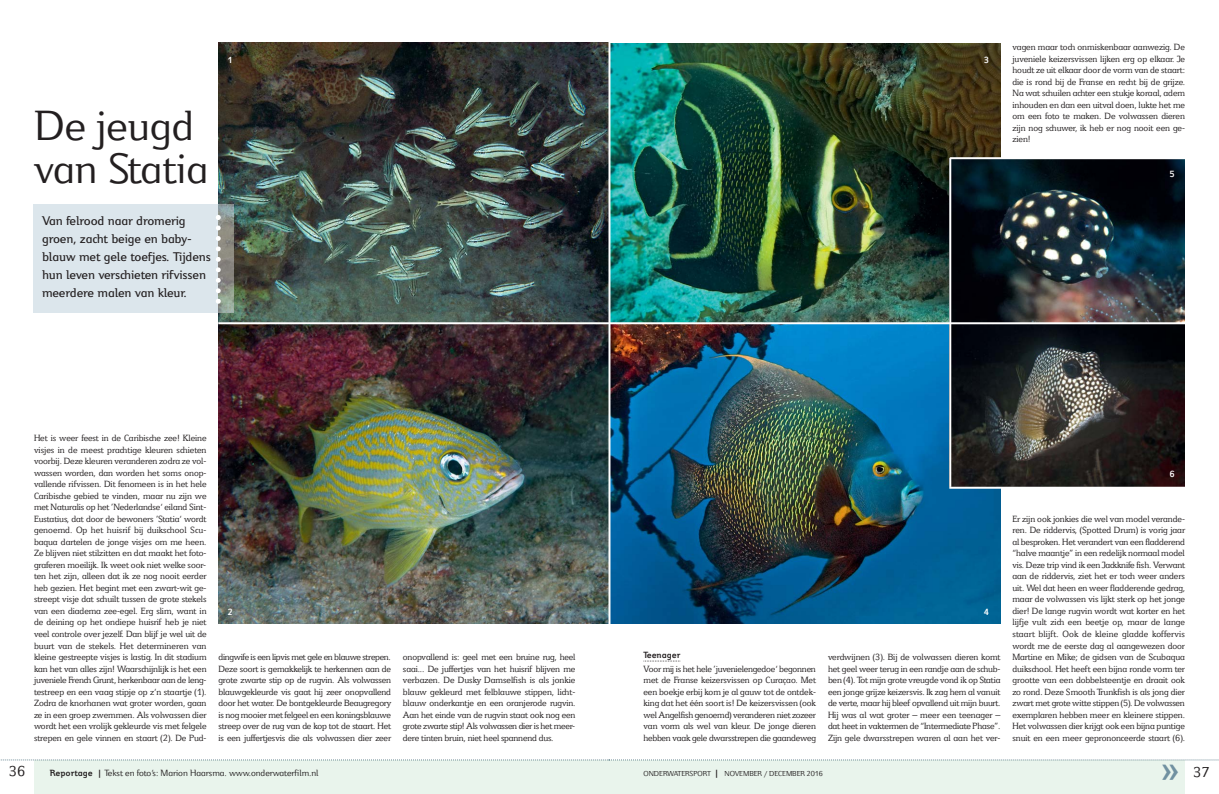
<style>
.page{position:relative;width:1219px;height:794px;background:#fff}
.page>*{position:absolute;margin:0;border:0;box-sizing:border-box;transform-origin:0 0}
.t1{font:46.9px/43.7px "Jeunesse";color:#231f20}
.t2{font:500 38px "Jeunesse";color:#7191a1}
.t3{font:16px "Jeunesse Slab";color:#231f20}
.t4{font:500 14px/18px "Jeunesse";letter-spacing:-.01em;color:#231f20}
.t5{font:10px/11.5px "Jeunesse Slab";letter-spacing:-.015em;color:#231f20;text-align:justify}
.t6{font:10px "Jeunesse";color:#231f20}
.t7{font:700 10px "Jeunesse";letter-spacing:-.005em;color:#231f20}
.t8{font:700 10px "Jeunesse";color:#fff}
.t9{font:8px "Jeunesse";color:#231f20}
.s1{font-weight:700}
.s2{font-weight:700;font-size:10px}
</style>
<div class="page">
<div style="left:34px;top:760px;width:576px;height:34px;background:#e9f4ec"></div>
<div style="left:609px;top:760px;width:576px;height:34px;background:#e9f4ec"></div>
<svg style="left:0;top:759px;width:1219px;height:1px"></svg>
<svg style="left:643px;top:660px;width:37px;height:1px"></svg>
<img style="left:218px;top:43px;width:783px;height:580px">
<img style="left:951px;top:159px;width:234px;height:327px">
<hr style="left:218px;top:322px;width:978px;height:2px;background:#fff">
<div style="left:34px;top:204px;width:184px;height:108px;background:#dce6ec"></div>
<img style="left:218px;top:204px;width:15px;height:108px">
<svg style="left:216px;top:215px;width:5px;height:89px"></svg>
<hr style="left:949px;top:487px;width:247px;height:2px;background:#fff">
<hr style="left:950px;top:157px;width:247px;height:2px;background:#fff">
<hr style="left:949px;top:158px;width:2px;height:329px;background:#fff">
<hr style="left:608px;top:24px;width:2px;height:615px;background:#fff">
<p class="t8" style="left:228px;top:57px;width:7px">1</p>
<h1 class="t1" style="left:34px;top:108px;width:176px">De jeugd van Statia</h1>
<h3 class="t4" style="left:42px;top:213px;width:170px">Van felrood naar dromerig groen, zacht beige en baby&shy;blauw met gele toefjes. Tijdens hun leven verschieten rifvissen meerdere malen van kleur.</h3>
<p class="t8" style="left:984px;top:57px;width:7px">3</p>
<p class="t5" style="left:1012px;top:41px;width:174px">vagen maar toch onmiskenbaar aanwezig. De juveniele keizersvissen lijken erg op elkaar. Je houdt ze uit elkaar door de vorm van de staart: die is rond bij de Franse en recht bij de grijze.<br>Na wat schuilen achter een stukje koraal, adem inhouden en dan een uitval doen, lukte het me om een foto te maken. De volwassen dieren zijn nog schuwer, ik heb er nog nooit een ge&shy;zien!</p>
<p class="t8" style="left:1169px;top:171px;width:7px">5</p>
<p class="t5" style="left:34px;top:432px;width:174px">Het is weer feest in de Caribische zee! Kleine visjes in de meest prachtige kleuren schieten voorbij. Deze kleuren veranderen zodra ze vol&shy;wassen worden, dan worden het soms onop&shy;vallende rifvissen. Dit fenomeen is in het hele Caribische gebied te vinden, maar nu zijn we met Naturalis op het ‘Nederlandse’ eiland Sint-Eustatius, dat door de bewoners ‘Statia’ wordt genoemd. Op het huisrif bij duikschool Scu&shy;baqua dartelen de jonge visjes om me heen.<br>Ze blijven niet stilzitten en dat maakt het foto&shy;graferen moeilijk. Ik weet ook niet welke soor&shy;ten het zijn, alleen dat ik ze nog nooit eerder heb gezien. Het begint met een zwart-wit ge&shy;streept visje dat schuilt tussen de grote stekels van een diadema zee-egel. Erg slim, want in de deining op het ondiepe huisrif heb je niet veel controle over jezelf. Dan blijf je wel uit de buurt van de stekels. Het determineren van kleine gestreepte visjes is lastig. In dit stadium kan het van alles zijn! Waarschijnlijk is het een juveniele French Grunt, herkenbaar aan de leng&shy;testreep en een vaag stipje op z’n staartje (1).<br>Zodra de knorhanen wat groter worden, gaan ze in een groep zwemmen. Als volwassen dier wordt het een vrolijk gekleurde vis met felgele strepen en gele vinnen en staart (2). De Pud-</p>
<p class="t8" style="left:1169px;top:470px;width:7px">6</p>
<p class="t8" style="left:228px;top:608px;width:7px">2</p>
<p class="t8" style="left:984px;top:608px;width:7px">4</p>
<p class="t5" style="left:218px;top:651px;width:174px">dingwife is een lipvis met gele en blauwe strepen.<br>Deze soort is gemakkelijk te herkennen aan de grote zwarte stip op de rugvin. Als volwassen blauwgekleurde vis gaat hij zeer onopvallend door het water. De bontgekleurde Beaugregory is nog mooier met felgeel en een koningsblauwe streep over de rug van de kop tot de staart. Het is een juffertjesvis die als volwassen dier zeer</p>
<p class="t5" style="left:403px;top:651px;width:174px">onopvallend is: geel met een bruine rug, heel saai... De juffertjes van het huisrif blijven me verbazen. De Dusky Damselfish is als jonkie blauw gekleurd met felblauwe stippen, licht&shy;blauw onderkantje en een oranjerode rugvin.<br>Aan het einde van de rugvin staat ook nog een grote zwarte stip! Als volwassen dier is het meer&shy;dere tinten bruin, niet heel spannend dus.</p>
<p class="t7" style="left:643px;top:652px;width:38px">Teenager</p>
<p class="t5" style="left:643px;top:662px;width:174px">Voor mij is het hele ‘juvenielengedoe’ begonnen met de Franse keizersvissen op Curaçao. Met een boekje erbij kom je al gauw tot de ontdek&shy;king dat het één soort is! De keizersvissen (ook wel Angelfish genoemd) veranderen niet zozeer van vorm als wel van kleur. De jonge dieren hebben vaak gele dwarsstrepen die gaandeweg</p>
<p class="t5" style="left:828px;top:651px;width:174px">verdwijnen (3). Bij de volwassen dieren komt het geel weer terug in een randje aan de schub&shy;ben (4). Tot mijn grote vreugde vond ik op Statia een jonge grijze keizersvis. Ik zag hem al vanuit de verte, maar hij bleef opvallend uit mijn buurt.<br>Hij was al wat groter – meer een teenager – dat heet in vaktermen de “Intermediate Phase”.<br>Zijn gele dwarsstrepen waren al aan het ver-</p>
<p class="t5" style="left:1012px;top:513px;width:174px">Er zijn ook jonkies die wel van model verande&shy;ren. De riddervis, (Spotted Drum) is vorig jaar al besproken. Het verandert van een fladderend “halve maantje” in een redelijk normaal model vis. Deze trip vind ik een Jackknife fish. Verwant aan de riddervis, ziet het er toch weer anders uit. Wel dat heen en weer fladderende gedrag, maar de volwassen vis lijkt sterk op het jonge dier! De lange rugvin wordt wat korter en het lijfje vult zich een beetje op, maar de lange staart blijft. Ook de kleine gladde koffervis wordt me de eerste dag al aangewezen door Martine en Mike; de gidsen van de Scubaqua duikschool. Het heeft een bijna ronde vorm ter grootte van een dobbelsteentje en draait ook zo rond. Deze Smooth Trunkfish is als jong dier zwart met grote witte stippen (5). De volwassen exemplaren hebben meer en kleinere stippen.<br>Het volwassen dier krijgt ook een bijna puntige snuit en een meer geprononceerde staart (6).</p>
<h3 class="t3" style="left:9px;top:762px;width:18px">36</h3>
<p class="t6" style="left:50px;top:770px;width:270px"><span class="s1">Reportage |</span> Tekst en foto’s: Marion Haarsma. www.onderwaterfilm.nl</p>
<p class="t9" style="left:643px;top:771px;width:181px">ONDERWATERSPORT <span class="s2">|</span> NOVEMBER / DECEMBER 2016</p>
<h2 class="t2" style="left:1161px;top:757px;width:21px">»</h2>
<h3 class="t3" style="left:1193px;top:763px;width:18px">37</h3>
</div>
